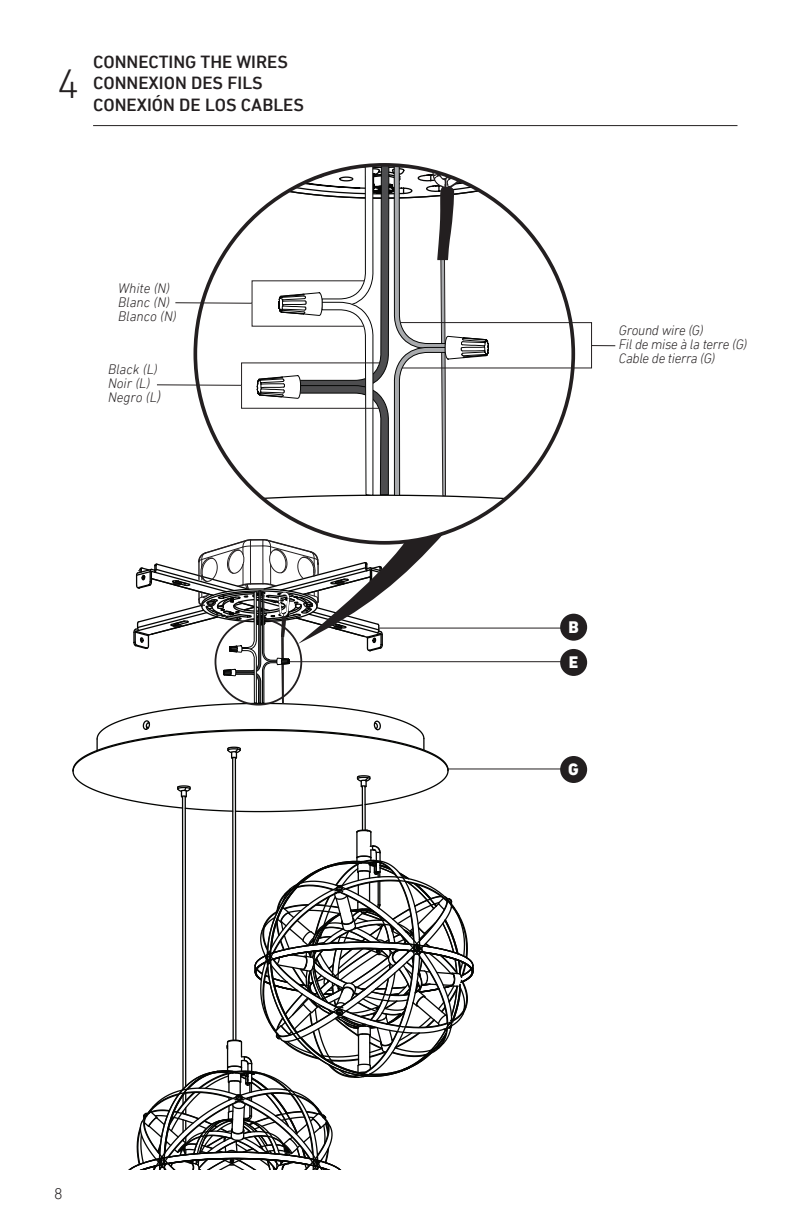
<style>
.page{position:relative;width:792px;height:1224px;background:#fff}
.page>*{position:absolute;margin:0;border:0;box-sizing:border-box;transform-origin:0 0}
.t1{font:300 41.6px "DIN Next LT Pro";color:#231f20}
.t2{font:500 18px/21.6px "DIN Next LT Pro";color:#231f20}
.t3{font:800 17px/35.2px "DIN Next LT Pro";color:#fff}
.t4{font:300 16px "DIN Next LT Pro";color:#231f20}
.t5{font:italic 300 14px/14px "DIN Next LT Pro";letter-spacing:-.02em;color:#231f20}
.t6{font:italic 300 14px/14px "DIN Next LT Pro";color:#231f20}
.s1{font-size:16px}
</style>
<div class="page">
<hr style="left:93px;top:125px;width:645px;height:1px;background:#231f20">
<hr style="left:185px;top:797px;width:1px;height:289px;background:#040503">
<hr style="left:182px;top:797px;width:2px;height:292px;background:#040503">
<hr style="left:235px;top:758px;width:2px;height:282px;background:#040503">
<hr style="left:232px;top:758px;width:2px;height:282px;background:#040503">
<hr style="left:364px;top:786px;width:2px;height:44px;background:#040503">
<hr style="left:362px;top:786px;width:1px;height:44px;background:#040503">
<svg style="left:128px;top:829px;width:346px;height:341px"></svg>
<svg style="left:72px;top:165px;width:544px;height:648px"></svg>
<h1 class="t1" style="left:57px;top:60px;width:24px">4</h1>
<p class="t2" style="left:93px;top:50px;width:212px">CONNECTING THE WIRES<br>CONNEXION DES FILS<br>CONEXIÓN DE LOS CABLES</p>
<p class="t6" style="left:118px;top:281px;width:60px">White (N)<br>Blanc (N)<br>Blanco (N)</p>
<p class="t6" style="left:108px;top:362px;width:55px">Black (L)<br>Noir (L)<br>Negro (L<span class="s1">)</span></p>
<p class="t4" style="left:54px;top:1184px;width:10px">8</p>
<p class="t5" style="left:619px;top:324px;width:130px">Ground wire (G)<br>Fil de mise à la terre (G)<br>Cable de tierra (G)</p>
<p class="t3" style="left:568px;top:610px;width:12px">B<br>E</p>
<p class="t3" style="left:568px;top:752px;width:12px">G</p>
</div>
